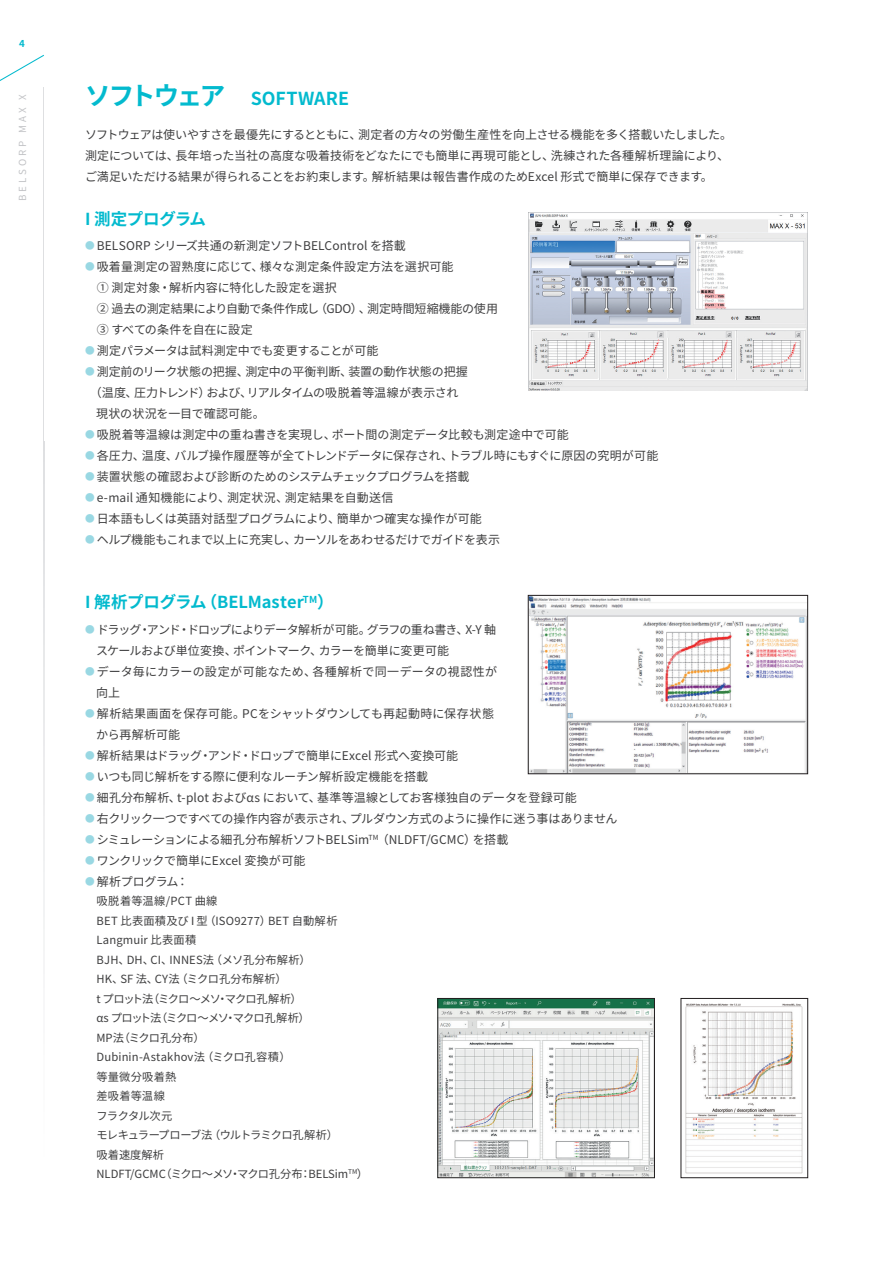
<style>
.page{position:relative;width:893px;height:1263px;background:#fff}
.page>*{position:absolute;margin:0;border:0;box-sizing:border-box;transform-origin:0 0}
.t1{font:700 17.85px "Noto Sans JP";color:#03bace}
.t2{font:700 16.5px "Noto Sans JP";letter-spacing:-.01em;color:#03bace}
.t3{font:12px/21px "Noto Sans JP";letter-spacing:-.01em;color:#3e3e3f}
.t4{font:12px/21px "Noto Sans JP";letter-spacing:.01em;color:#3e3e3f}
.t5{font:12px/21px "Noto Sans JP";letter-spacing:-.05em;color:#3e3e3f}
.t6{font:12px "Noto Sans JP";letter-spacing:-.03em;color:#3e3e3f}
.t7{font:12px/21px "Noto Sans JP";letter-spacing:.02em;color:#3e3e3f}
.t8{font:11.25px/19.5px "Noto Sans JP";color:#3e3e3f}
.t9{font:9.75px "Noto Sans JP";letter-spacing:.3em;color:#c2c3c6}
.t10{font:700 9.75px "Noto Sans JP";color:#03bace}
.s1{font-size:25.5px}
.s2{font-size:9.6px;color:#99d8e3}
</style>
<div class="page">
<svg style="left:0;top:54px;width:44px;height:35px"></svg>
<hr style="left:44px;top:87px;width:1px;height:355px;background:#dedfe1">
<svg style="left:44px;top:442px;width:1px;height:509px"></svg>
<img style="left:528px;top:212px;width:280px;height:179px">
<img style="left:530px;top:598px;width:276px;height:174px">
<div style="left:528px;top:595px;width:280px;height:179px;border:1px solid #231f20"></div>
<img style="left:440px;top:1000px;width:213px;height:176px">
<div style="left:438px;top:998px;width:217px;height:180px;border:1px solid #231f20"></div>
<img style="left:685px;top:1003px;width:118px;height:171px">
<div style="left:681px;top:998px;width:127px;height:180px;border:1px solid #231f20"></div>
<p class="t10" style="left:19px;top:38px;width:7px">4</p>
<p class="t9" style="left:17px;top:201px;width:109px;rotate:-90deg">BELSORP MAX X</p>
<h1 class="t1" style="left:85px;top:89px;width:265px"><span class="s1">ソフトウェア　</span>SOFTWARE</h1>
<p class="t3" style="left:85px;top:125px;width:649px">ソフトウェアは使いやすさを最優先にするとともに、測定者の方々の労働生産性を向上させる機能を多く搭載いたしました。測定については、長年培った当社の高度な吸着技術をどなたにでも簡単に再現可能とし、洗練された各種解析理論により、ご満足いただける結果が得られることをお約束します。解析結果は報告書作成のためExcel 形式で簡単に保存できます。</p>
<h2 class="t2" style="left:85px;top:209px;width:123px">I 測定プログラム</h2>
<p class="t4" style="left:85px;top:235px;width:322px"><span class="s2">●</span> BELSORP シリーズ共通の新測定ソフトBELControl を搭載</p>
<p class="t3" style="left:97px;top:256px;width:403px;text-indent:-12px"><span class="s2">●</span> 吸着量測定の習熟度に応じて、様々な測定条件設定方法を選択可能<br>➀ 測定対象・解析内容に特化した設定を選択<br>➁ 過去の測定結果により自動で条件作成し（GDO）、測定時間短縮機能の使用<br>➂ すべての条件を自在に設定</p>
<p class="t3" style="left:85px;top:340px;width:295px"><span class="s2">●</span> 測定パラメータは試料測定中でも変更することが可能</p>
<p class="t3" style="left:85px;top:361px;width:384px"><span class="s2">●</span> 測定前のリーク状態の把握、測定中の平衡判断、装置の動作状態の把握</p>
<p class="t3" style="left:90px;top:382px;width:370px">（温度、圧力トレンド）および、リアルタイムの吸脱着等温線が表示され</p>
<p class="t3" style="left:96px;top:403px;width:170px">現状の状況を一目で確認可能。</p>
<p class="t3" style="left:85px;top:424px;width:485px"><span class="s2">●</span> 吸脱着等温線は測定中の重ね書きを実現し、ポート間の測定データ比較も測定途中で可能</p>
<p class="t3" style="left:85px;top:445px;width:575px"><span class="s2">●</span> 各圧力、温度、バルブ操作履歴等が全てトレンドデータに保存され、トラブル時にもすぐに原因の究明が可能</p>
<p class="t3" style="left:85px;top:466px;width:386px"><span class="s2">●</span> 装置状態の確認および診断のためのシステムチェックプログラムを搭載</p>
<p class="t4" style="left:85px;top:487px;width:310px"><span class="s2">●</span> e-mail 通知機能により、測定状況、測定結果を自動送信</p>
<p class="t3" style="left:85px;top:508px;width:398px"><span class="s2">●</span> 日本語もしくは英語対話型プログラムにより、簡単かつ確実な操作が可能</p>
<p class="t3" style="left:85px;top:529px;width:417px"><span class="s2">●</span> ヘルプ機能もこれまで以上に充実し、カーソルをあわせるだけでガイドを表示</p>
<h2 class="t2" style="left:85px;top:593px;width:250px">I 解析プログラム（BELMaster<sup>TM</sup>）</h2>
<p class="t5" style="left:96px;top:619px;width:401px;text-indent:-11px"><span class="s2">●</span> ドラッグ・アンド・ドロップによりデータ解析が可能。グラフの重ね書き、X-Y 軸スケールおよび単位変換、ポイントマーク、カラーを簡単に変更可能</p>
<p class="t7" style="left:96px;top:661px;width:403px;text-indent:-11px"><span class="s2">●</span> データ毎にカラーの設定が可能なため、各種解析で同一データの視認性が向上</p>
<p class="t4" style="left:96px;top:703px;width:399px;text-indent:-11px"><span class="s2">●</span> 解析結果画面を保存可能。PCをシャットダウンしても再起動時に保存状態から再解析可能</p>
<p class="t3" style="left:85px;top:745px;width:375px"><span class="s2">●</span> 解析結果はドラッグ・アンド・ドロップで簡単にExcel 形式へ変換可能</p>
<p class="t3" style="left:85px;top:766px;width:345px"><span class="s2">●</span> いつも同じ解析をする際に便利なルーチン解析設定機能を搭載</p>
<p class="t3" style="left:85px;top:787px;width:493px"><span class="s2">●</span> 細孔分布解析、t-plot およびαs において、基準等温線としてお客様独自のデータを登録可能</p>
<p class="t6" style="left:85px;top:811px;width:534px"><span class="s2">●</span> 右クリック一つですべての操作内容が表示され、プルダウン方式のように操作に迷う事はありません</p>
<p class="t3" style="left:85px;top:829px;width:425px"><span class="s2">●</span> シミュレーションによる細孔分布解析ソフトBELSim<sup>TM</sup>（NLDFT/GCMC）を搭載</p>
<p class="t3" style="left:85px;top:850px;width:222px"><span class="s2">●</span> ワンクリックで簡単にExcel 変換が可能</p>
<p class="t6" style="left:85px;top:874px;width:105px"><span class="s2">●</span> 解析プログラム：</p>
<p class="t8" style="left:97px;top:891px;width:273px">吸脱着等温線/PCT 曲線<br>BET 比表面積及びⅠ型（ISO9277）BET 自動解析<br>Langmuir 比表面積<br>BJH、DH、CI、INNES法（メソ孔分布解析）<br>HK、SF 法、CY法（ミクロ孔分布解析）<br>t プロット法（ミクロ～メソ・マクロ孔解析）<br>αs プロット法（ミクロ～メソ・マクロ孔解析）<br>MP法（ミクロ孔分布）<br>Dubinin-Astakhov法（ミクロ孔容積）<br>等量微分吸着熱<br>差吸着等温線<br>フラクタル次元<br>モレキュラープローブ法（ウルトラミクロ孔解析）<br>吸着速度解析<br>NLDFT/GCMC（ミクロ～メソ・マクロ孔分布：BELSim<sup>TM</sup>）</p>
</div>
